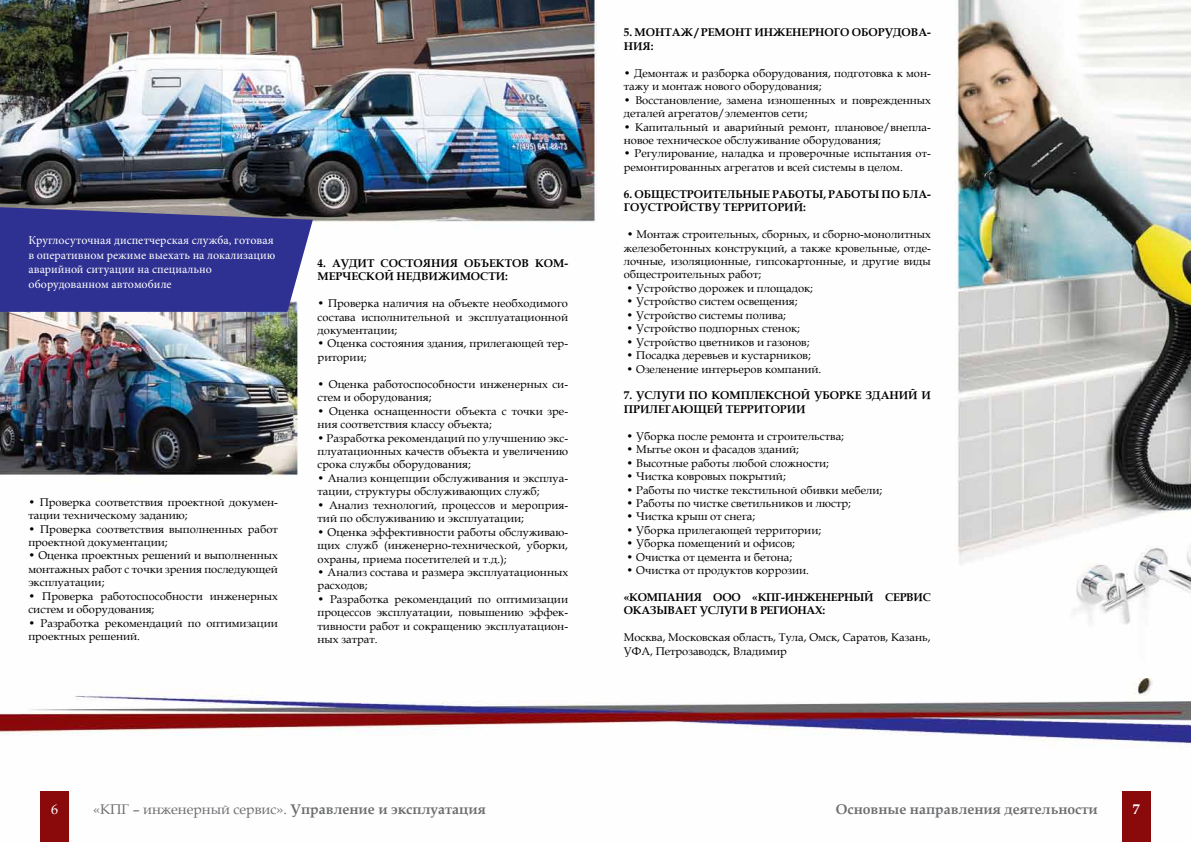
<style>
.page{position:relative;width:1191px;height:842px;background:#fff}
.page>*{position:absolute;margin:0;border:0;box-sizing:border-box;transform-origin:0 0}
.t1{font:14px "Book Antiqua";color:#6d6e70}
.t2{font:700 14px "Book Antiqua";color:#6d6e70}
.t3{font:14px "Book Antiqua";color:#fff}
.t4{font:700 14px "Book Antiqua";color:#fff}
.t5{font:12px/14.4px "Minion Pro";color:#fff}
.t6{font:11.2px/13.4px "Book Antiqua";color:#000}
.t7{font:700 11.2px/13.4px "Book Antiqua";color:#000}
.t8{font:700 11.2px/13.4px "Book Antiqua";letter-spacing:-.02em;color:#000}
.s1{font-weight:700}
</style>
<div class="page">
<img style="left:0;top:0;width:1191px;height:842px">
<div style="left:40px;top:792px;width:28px;height:50px;background:#8a0a0c"></div>
<div style="left:1122px;top:792px;width:29px;height:50px;background:#8a0a0c"></div>
<svg style="left:0;top:207px;width:313px;height:105px;background:#393b93"></svg>
<p class="t5" style="left:28px;top:233px;width:249px">Круглосуточная диспетчерская служба, готовая в оперативном режиме выехать на локализацию аварийной ситуации на специально оборудованном автомобиле</p>
<p class="t6" style="left:28px;top:495px;width:251px">• Проверка соответствия проектной докумен&shy;тации техническому заданию;</p>
<p class="t6" style="left:28px;top:522px;width:251px">• Проверка соответствия выполненных работ проектной документации;</p>
<p class="t6" style="left:28px;top:549px;width:251px;text-align:justify">• Оценка проектных решений и выполненных монтажных работ с точки зрения последующей эксплуатации;</p>
<p class="t6" style="left:28px;top:589px;width:251px">• Проверка работоспособности инженерных систем и оборудования;</p>
<p class="t6" style="left:28px;top:616px;width:251px">• Разработка рекомендаций по оптимизации проектных решений.</p>
<p class="t7" style="left:317px;top:256px;width:252px">4. Аудит состояния объектов ком&shy;мерческой недвижимости:</p>
<p class="t6" style="left:317px;top:296px;width:252px;text-align:justify">• Проверка наличия на объекте необходимого состава исполнительной и эксплуатационной документации;</p>
<p class="t6" style="left:317px;top:337px;width:252px">• Оценка состояния здания, прилегающей тер&shy;ритории;</p>
<p class="t6" style="left:317px;top:377px;width:252px">• Оценка работоспособности инженерных си&shy;стем и оборудования;</p>
<p class="t6" style="left:317px;top:404px;width:252px">• Оценка оснащенности объекта с точки зре&shy;ния соответствия классу объекта;</p>
<p class="t6" style="left:317px;top:431px;width:252px;text-align:justify">• Разработка рекомендаций по улучшению экс&shy;плуатационных качеств объекта и увеличению срока службы оборудования;</p>
<p class="t6" style="left:317px;top:471px;width:252px">• Анализ концепции обслуживания и эксплуа&shy;тации, структуры обслуживающих служб;</p>
<p class="t6" style="left:317px;top:498px;width:252px">• Анализ технологий, процессов и мероприя&shy;тий по обслуживанию и эксплуатации;</p>
<p class="t6" style="left:317px;top:525px;width:252px;text-align:justify">• Оценка эффективности работы обслуживаю&shy;щих служб (инженерно-технической, уборки, охраны, приема посетителей и т.д.);</p>
<p class="t6" style="left:317px;top:565px;width:252px">• Анализ состава и размера эксплуатационных расходов;</p>
<p class="t6" style="left:317px;top:592px;width:252px;text-align:justify">• Разработка рекомендаций по оптимизации процессов эксплуатации, повышению эффек&shy;тивности работ и сокращению эксплуатацион&shy;ных затрат.</p>
<p class="t7" style="left:624px;top:26px;width:308px">5. Монтаж / ремонт инженерного оборудова&shy;ния:</p>
<p class="t6" style="left:624px;top:66px;width:308px">• Демонтаж и разборка оборудования, подготовка к мон&shy;тажу и монтаж нового оборудования;</p>
<p class="t6" style="left:624px;top:93px;width:308px">• Восстановление, замена изношенных и поврежденных деталей агрегатов/элементов сети;</p>
<p class="t6" style="left:624px;top:120px;width:308px">• Капитальный и аварийный ремонт, плановое/внепла&shy;новое техническое обслуживание оборудования;</p>
<p class="t6" style="left:624px;top:147px;width:308px">• Регулирование, наладка и проверочные испытания от&shy;ремонтированных агрегатов и всей системы в целом.</p>
<p class="t7" style="left:624px;top:187px;width:308px">6. Общестроительные работы, работы по бла&shy;гоустройству территорий:</p>
<p class="t6" style="left:624px;top:227px;width:308px;text-align:justify">• Монтаж строительных, сборных, и сборно-монолитных железобетонных конструкций, а также кровельные, отде&shy;лочные, изоляционные, гипсокартонные, и другие виды общестроительных работ;</p>
<p class="t6" style="left:626px;top:281px;width:188px">• Устройство дорожек и площадок;</p>
<p class="t6" style="left:626px;top:295px;width:172px">• Устройство систем освещения;</p>
<p class="t6" style="left:626px;top:308px;width:161px">• Устройство системы полива;</p>
<p class="t6" style="left:626px;top:321px;width:175px">• Устройство подпорных стенок;</p>
<p class="t6" style="left:626px;top:335px;width:184px">• Устройство цветников и газонов;</p>
<p class="t6" style="left:626px;top:348px;width:186px">• Посадка деревьев и кустарников;</p>
<p class="t6" style="left:626px;top:362px;width:196px">• Озеленение интерьеров компаний.</p>
<p class="t7" style="left:624px;top:389px;width:308px">7. Услуги по комплексной уборке зданий и прилегающей территории</p>
<p class="t6" style="left:626px;top:429px;width:219px">• Уборка после ремонта и строительства;</p>
<p class="t6" style="left:626px;top:442px;width:174px">• Мытье окон и фасадов зданий;</p>
<p class="t6" style="left:626px;top:456px;width:204px">• Высотные работы любой сложности;</p>
<p class="t6" style="left:626px;top:469px;width:161px">• Чистка ковровых покрытий;</p>
<p class="t6" style="left:626px;top:483px;width:257px">• Работы по чистке текстильной обивки мебели;</p>
<p class="t6" style="left:626px;top:496px;width:226px">• Работы по чистке светильников и люстр;</p>
<p class="t6" style="left:626px;top:510px;width:130px">• Чистка крыш от снега;</p>
<p class="t6" style="left:626px;top:523px;width:196px">• Уборка прилегающей территории;</p>
<p class="t6" style="left:626px;top:536px;width:170px">• Уборка помещений и офисов;</p>
<p class="t6" style="left:626px;top:550px;width:167px">• Очистка от цемента и бетона;</p>
<p class="t6" style="left:626px;top:563px;width:184px">• Очистка от продуктов коррозии.</p>
<p class="t8" style="left:624px;top:590px;width:143px">«Компания ООО «КПГ</p>
<p class="t8" style="left:624px;top:590px;width:308px;text-indent:157px">-инженерный сервис оказывает услуги в регионах:</p>
<p class="t6" style="left:624px;top:631px;width:308px">Москва, Московская область, Тула, Омск, Саратов, Казань,<br>УФА, Петрозаводск, Владимир</p>
<p class="t3" style="left:51px;top:800px;width:8px">6</p>
<p class="t1" style="left:93px;top:800px;width:394px">«КПГ – инженерный сервис». <span class="s1">Управление и эксплуатация</span></p>
<p class="t2" style="left:835px;top:800px;width:263px">Основные направления деятельности</p>
<p class="t4" style="left:1132px;top:800px;width:8px">7</p>
</div>
